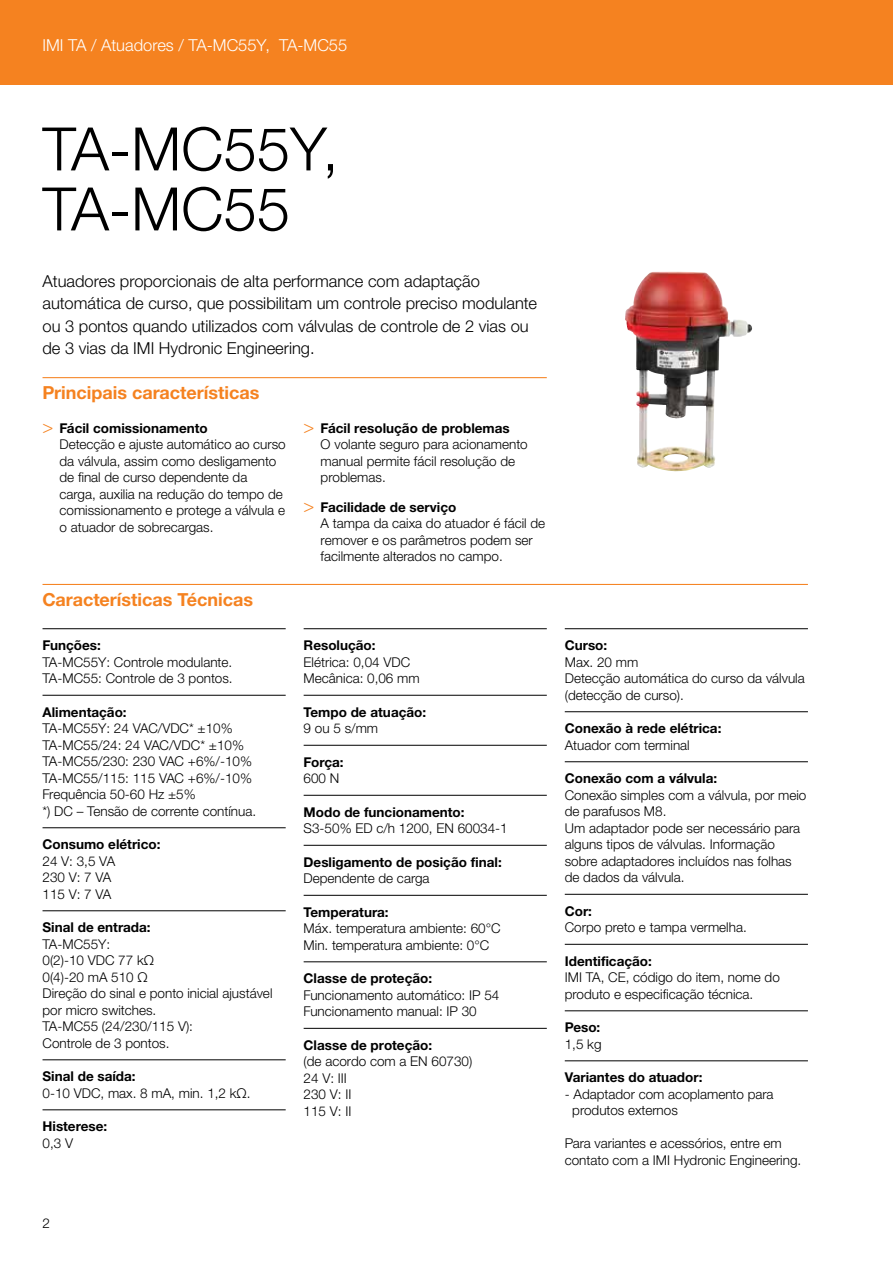
<style>
.page{position:relative;width:893px;height:1263px;background:#fff}
.page>*{position:absolute;margin:0;border:0;box-sizing:border-box;transform-origin:0 0}
.t1{font:300 60px/60px "Helvetica Neue LTW1 G";color:#000}
.t2{font:700 18px "Helvetica Neue LTW1 G";color:#f58220}
.t3{font:300 16.5px/22.5px "Helvetica Neue LTW1 G";color:#000}
.t4{font:300 16.5px "Helvetica Neue LTW1 G";color:#fff}
.t5{font:300 13.5px/16.5px "Helvetica Neue LTW1 G";color:#000}
.t6{font:700 13.5px "Helvetica Neue LTW1 G";color:#000}
.s1{font-family:"Helvetica Neue LT Std";font-size:18px;color:#f58220}
.s2{font-weight:700}
</style>
<div class="page">
<div style="left:0;top:0;width:893px;height:85px;background:#f58220"></div>
<hr style="left:43px;top:377px;width:504px;height:1px;background:#f58220">
<hr style="left:43px;top:584px;width:765px;height:1px;background:#f58220">
<hr style="left:43px;top:628px;width:243px;height:1px;background:#000">
<hr style="left:43px;top:695px;width:243px;height:1px;background:#000">
<hr style="left:43px;top:827px;width:243px;height:1px;background:#000">
<hr style="left:43px;top:910px;width:243px;height:1px;background:#000">
<hr style="left:43px;top:1059px;width:243px;height:1px;background:#000">
<hr style="left:43px;top:1109px;width:243px;height:1px;background:#000">
<hr style="left:304px;top:628px;width:243px;height:1px;background:#000">
<hr style="left:304px;top:695px;width:243px;height:1px;background:#000">
<hr style="left:304px;top:745px;width:243px;height:1px;background:#000">
<hr style="left:304px;top:795px;width:243px;height:1px;background:#000">
<hr style="left:304px;top:845px;width:243px;height:1px;background:#000">
<hr style="left:304px;top:895px;width:243px;height:1px;background:#000">
<hr style="left:304px;top:961px;width:243px;height:1px;background:#000">
<hr style="left:304px;top:1028px;width:243px;height:1px;background:#000">
<hr style="left:565px;top:628px;width:243px;height:1px;background:#000">
<hr style="left:565px;top:711px;width:243px;height:1px;background:#000">
<hr style="left:565px;top:761px;width:243px;height:1px;background:#000">
<hr style="left:565px;top:894px;width:243px;height:1px;background:#000">
<hr style="left:565px;top:944px;width:243px;height:1px;background:#000">
<hr style="left:565px;top:1010px;width:243px;height:1px;background:#000">
<hr style="left:565px;top:1060px;width:243px;height:1px;background:#000">
<img style="left:625px;top:272px;width:127px;height:200px">
<p class="t4" style="left:43px;top:35px;width:306px">IMI TA / Atuadores / TA-MC55Y, TA-MC55</p>
<h1 class="t1" style="left:43px;top:119px;width:298px">TA-MC55Y,<br>TA-MC55</h1>
<p class="t3" style="left:43px;top:270px;width:496px">Atuadores proporcionais de alta performance com adaptação automática de curso, que possibilitam um controle preciso modulante ou 3 pontos quando utilizados com válvulas de controle de 2 vias ou de 3 vias da IMI Hydronic Engineering.</p>
<h2 class="t2" style="left:43px;top:382px;width:218px">Principais características</h2>
<p class="t5" style="left:60px;top:420px;width:228px;text-indent:-17px"><span class="s1">&gt;</span> <span class="s2">Fácil comissionamento<br></span>Detecção e ajuste automático ao curso da válvula, assim como desligamento de final de curso dependente da carga, auxilia na redução do tempo de comissionamento e protege a válvula e o atuador de sobrecargas.</p>
<p class="t5" style="left:321px;top:420px;width:208px;text-indent:-17px"><span class="s1">&gt;</span> <span class="s2">Fácil resolução de problemas<br></span>O volante seguro para acionamento manual permite fácil resolução de problemas.</p>
<p class="t5" style="left:321px;top:499px;width:226px;text-indent:-17px"><span class="s1">&gt;</span> <span class="s2">Facilidade de serviço<br></span>A tampa da caixa do atuador é fácil de remover e os parâmetros podem ser facilmente alterados no campo.</p>
<h2 class="t2" style="left:43px;top:589px;width:212px">Características Técnicas</h2>
<p class="t6" style="left:43px;top:637px;width:60px">Funções:</p>
<p class="t5" style="left:43px;top:654px;width:192px">TA-MC55Y: Controle modulante.<br>TA-MC55: Controle de 3 pontos.</p>
<p class="t6" style="left:43px;top:704px;width:86px">Alimentação:</p>
<p class="t5" style="left:43px;top:720px;width:215px">TA-MC55Y: 24 VAC/VDC* ±10%<br>TA-MC55/24: 24 VAC/VDC* ±10%<br>TA-MC55/230: 230 VAC +6%/-10%<br>TA-MC55/115: 115 VAC +6%/-10%<br>Frequência 50-60 Hz ±5%<br>*) DC – Tensão de corrente contínua.</p>
<p class="t6" style="left:43px;top:836px;width:119px">Consumo elétrico:</p>
<p class="t5" style="left:43px;top:853px;width:74px">24 V: 3,5 VA<br>230 V: 7 VA<br>115 V: 7 VA</p>
<p class="t6" style="left:43px;top:919px;width:110px">Sinal de entrada:</p>
<p class="t5" style="left:43px;top:936px;width:231px">TA-MC55Y:<br>0(2)-10 VDC 77 kΩ<br>0(4)-20 mA 510 Ω<br>Direção do sinal e ponto inicial ajustável por micro switches.<br>TA-MC55 (24/230/115 V):<br>Controle de 3 pontos.</p>
<p class="t6" style="left:43px;top:1068px;width:95px">Sinal de saída:</p>
<p class="t5" style="left:43px;top:1085px;width:210px">0-10 VDC, max. 8 mA, min. 1,2 kΩ.</p>
<p class="t6" style="left:43px;top:1118px;width:66px">Histerese:</p>
<p class="t5" style="left:43px;top:1135px;width:32px">0,3 V</p>
<p class="t6" style="left:304px;top:637px;width:73px">Resolução:</p>
<p class="t5" style="left:304px;top:654px;width:118px">Elétrica: 0,04 VDC<br>Mecânica: 0,06 mm</p>
<p class="t6" style="left:304px;top:704px;width:124px">Tempo de atuação:</p>
<p class="t5" style="left:304px;top:720px;width:76px">9 ou 5 s/mm</p>
<p class="t6" style="left:304px;top:754px;width:42px">Força:</p>
<p class="t5" style="left:304px;top:770px;width:37px">600 N</p>
<p class="t6" style="left:304px;top:804px;width:162px">Modo de funcionamento:</p>
<p class="t5" style="left:304px;top:820px;width:206px">S3-50% ED c/h 1200, EN 60034-1</p>
<p class="t6" style="left:304px;top:854px;width:200px">Desligamento de posição final:</p>
<p class="t5" style="left:304px;top:870px;width:127px">Dependente de carga</p>
<p class="t6" style="left:304px;top:904px;width:86px">Temperatura:</p>
<p class="t5" style="left:304px;top:920px;width:198px">Máx. temperatura ambiente: 60°C<br>Min. temperatura ambiente: 0°C</p>
<p class="t6" style="left:304px;top:970px;width:130px">Classe de proteção:</p>
<p class="t5" style="left:304px;top:987px;width:197px">Funcionamento automático: IP 54<br>Funcionamento manual: IP 30</p>
<p class="t6" style="left:304px;top:1037px;width:130px">Classe de proteção:</p>
<p class="t5" style="left:304px;top:1053px;width:170px">(de acordo com a EN 60730)<br>24 V: III<br>230 V: II<br>115 V: II</p>
<p class="t6" style="left:565px;top:637px;width:44px">Curso:</p>
<p class="t5" style="left:565px;top:654px;width:241px">Max. 20 mm<br>Detecção automática do curso da válvula (detecção de curso).</p>
<p class="t6" style="left:565px;top:720px;width:158px">Conexão à rede elétrica:</p>
<p class="t5" style="left:565px;top:737px;width:127px">Atuador com terminal</p>
<p class="t6" style="left:565px;top:770px;width:154px">Conexão com a válvula:</p>
<p class="t5" style="left:565px;top:787px;width:243px">Conexão simples com a válvula, por meio de parafusos M8.<br>Um adaptador pode ser necessário para alguns tipos de válvulas. Informação sobre adaptadores incluídos nas folhas de dados da válvula.</p>
<p class="t6" style="left:565px;top:903px;width:29px">Cor:</p>
<p class="t5" style="left:565px;top:919px;width:183px">Corpo preto e tampa vermelha.</p>
<p class="t6" style="left:565px;top:953px;width:89px">Identificação:</p>
<p class="t5" style="left:565px;top:969px;width:217px">IMI TA, CE, código do item, nome do produto e especificação técnica.</p>
<p class="t6" style="left:565px;top:1019px;width:37px">Peso:</p>
<p class="t5" style="left:565px;top:1036px;width:38px">1,5 kg</p>
<p class="t6" style="left:565px;top:1069px;width:139px">Variantes do atuador:</p>
<p class="t5" style="left:572px;top:1086px;width:203px;text-indent:-8px">- Adaptador com acoplamento para produtos externos</p>
<p class="t5" style="left:565px;top:1135px;width:238px">Para variantes e acessórios, entre em contato com a IMI Hydronic Engineering.</p>
<p class="t5" style="left:43px;top:1215px;width:9px">2</p>
</div>
